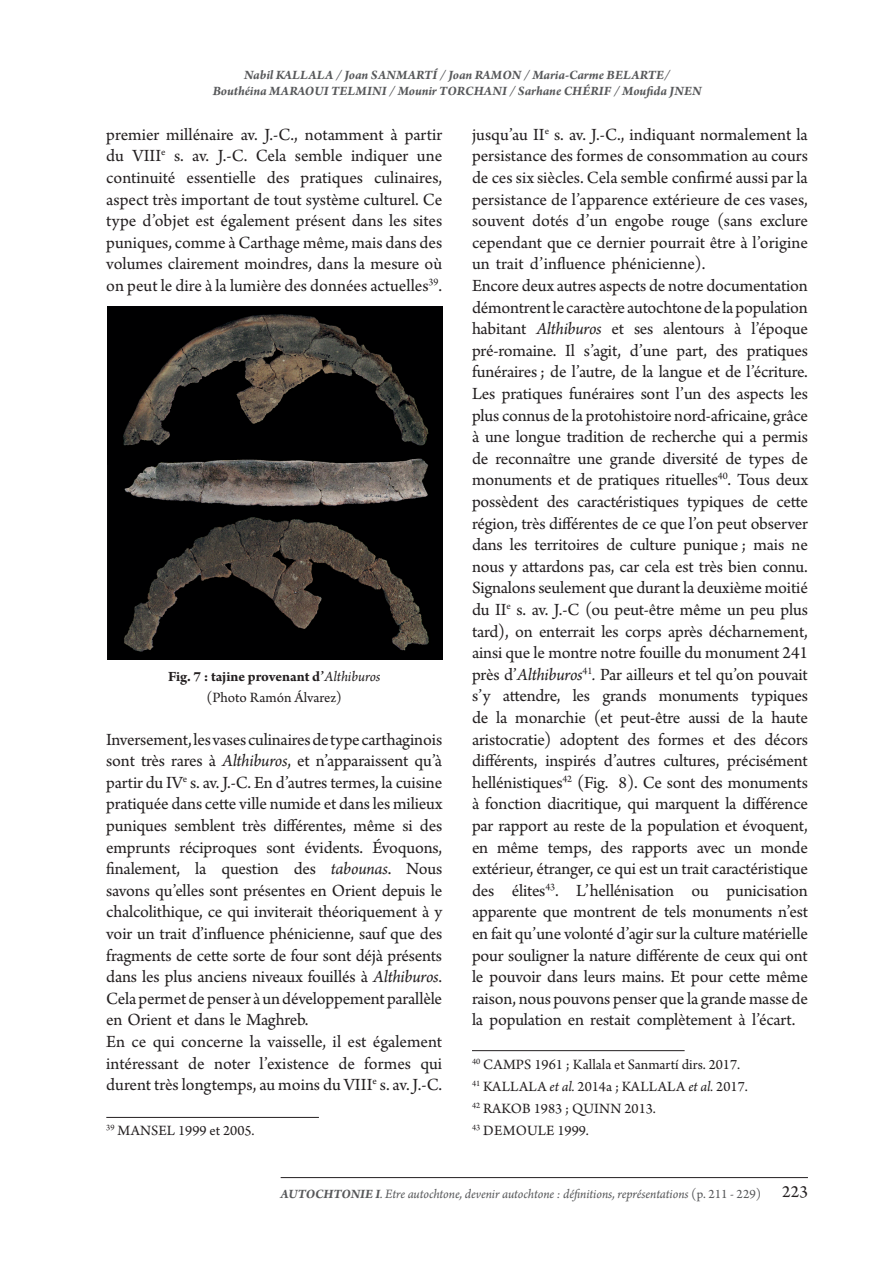
<style>
.page{position:relative;width:893px;height:1263px;background:#fff}
.page>*{position:absolute;margin:0;border:0;box-sizing:border-box;transform-origin:0 0}
.t1{font:18px/21.6px "Arno Pro";letter-spacing:-.01em;color:#231f20}
.t2{font:15px/22.2px "Arno Pro";color:#231f20}
.t3{font:700 15px/21px "Arno Pro";letter-spacing:-.005em;color:#231f20;text-align:center}
.t4{font:italic 700 13.5px/15.5px "Arno Pro";color:#57585a;text-align:center}
.t5{font:italic 13.5px "Arno Pro";letter-spacing:-.005em;color:#57585a}
.s1{font-weight:400;font-style:italic}
.s2{font-weight:400}
.s3{font-style:italic}
.s4{font-weight:700}
.s5{font-style:normal}
.s6{font-style:normal;font-size:18px;color:#231f20}
</style>
<div class="page">
<hr style="left:281px;top:1177px;width:527px;height:1px;background:#231f20">
<hr style="left:106px;top:1117px;width:213px;height:1px;background:#231f20">
<hr style="left:472px;top:1050px;width:213px;height:1px;background:#231f20">
<img style="left:107px;top:306px;width:336px;height:353px">
<p class="t4" style="left:213px;top:68px;width:490px">Nabil KALLALA / Joan SANMARTÍ / Joan RAMON / Maria-Carme BELARTE/<br>Bouthéina MARAOUI TELMINI / Mounir TORCHANI / Sarhane CHÉRIF / Moufida JNEN</p>
<p class="t1" style="left:106px;top:125px;width:337px;text-align:justify">premier millénaire av. J.-C., notamment à partir du VIII<sup>e</sup> s. av. J.-C. Cela semble indiquer une continuité essentielle des pratiques culinaires, aspect très important de tout système culturel. Ce type d’objet est également présent dans les sites puniques, comme à Carthage même, mais dans des volumes clairement moindres, dans la mesure où on peut le dire à la lumière des données actuelles<sup>39</sup>.</p>
<p class="t3" style="left:168px;top:666px;width:214px">Fig. 7 : tajine provenant d’<span class="s1">Althiburos </span><span class="s2">(Photo Ramón Álvarez)</span></p>
<p class="t1" style="left:106px;top:729px;width:337px">Inversement, les vases culinaires de type carthaginois sont très rares à <span class="s3">Althiburos</span>, et n’apparaissent qu’à partir du IV<sup>e</sup> s. av. J.-C. En d’autres termes, la cuisine pratiquée dans cette ville numide et dans les milieux puniques semblent très différentes, même si des emprunts réciproques sont évidents. Évoquons, finalement, la question des <span class="s3">tabounas</span>. Nous savons qu’elles sont présentes en Orient depuis le chalcolithique, ce qui inviterait théoriquement à y voir un trait d’influence phénicienne, sauf que des fragments de cette sorte de four sont déjà présents dans les plus anciens niveaux fouillés à <span class="s3">Althiburos</span>.<br>Cela permet de penser à un développement parallèle en Orient et dans le Maghreb.<br>En ce qui concerne la vaisselle, il est également intéressant de noter l’existence de formes qui durent très longtemps, au moins du VIII<sup>e</sup> s. av. J.-C.</p>
<p class="t2" style="left:106px;top:1120px;width:150px"><sup>39</sup> MANSEL 1999 et 2005.</p>
<p class="t1" style="left:472px;top:125px;width:337px">jusqu’au II<sup>e</sup> s. av. J.-C., indiquant normalement la persistance des formes de consommation au cours de ces six siècles. Cela semble confirmé aussi par la persistance de l’apparence extérieure de ces vases, souvent dotés d’un engobe rouge (sans exclure cependant que ce dernier pourrait être à l’origine un trait d’influence phénicienne).<br>Encore deux autres aspects de notre documentation démontrent le caractère autochtone de la population habitant <span class="s3">Althiburos</span> et ses alentours à l’époque pré-romaine. Il s’agit, d’une part, des pratiques funéraires ; de l’autre, de la langue et de l’écriture.<br>Les pratiques funéraires sont l’un des aspects les plus connus de la protohistoire nord-africaine, grâce à une longue tradition de recherche qui a permis de reconnaître une grande diversité de types de monuments et de pratiques rituelles<sup>40</sup>. Tous deux possèdent des caractéristiques typiques de cette région, très différentes de ce que l’on peut observer dans les territoires de culture punique ; mais ne nous y attardons pas, car cela est très bien connu.<br>Signalons seulement que durant la deuxième moitié du II<sup>e</sup> s. av. J.-C (ou peut-être même un peu plus tard), on enterrait les corps après décharnement, ainsi que le montre notre fouille du monument 241 près d’<span class="s3">Althiburos</span><sup>41</sup><span class="s3">.</span> Par ailleurs et tel qu’on pouvait s’y attendre, les grands monuments typiques de la monarchie (et peut-être aussi de la haute aristocratie) adoptent des formes et des décors différents, inspirés d’autres cultures, précisément hellénistiques<sup>42</sup> (Fig. 8). Ce sont des monuments à fonction diacritique, qui marquent la différence par rapport au reste de la population et évoquent, en même temps, des rapports avec un monde extérieur, étranger, ce qui est un trait caractéristique des élites<sup>43</sup>. L’hellénisation ou punicisation apparente que montrent de tels monuments n’est en fait qu’une volonté d’agir sur la culture matérielle pour souligner la nature différente de ceux qui ont le pouvoir dans leurs mains. Et pour cette même raison, nous pouvons penser que la grande masse de la population en restait complètement à l’écart.</p>
<p class="t2" style="left:472px;top:1054px;width:277px"><sup>40</sup> CAMPS 1961 ; Kallala et Sanmartí dirs. 2017.<br><sup>41</sup> KALLALA <span class="s3">et al.</span> 2014a ; KALLALA <span class="s3">et al.</span> 2017.<br><sup>42</sup> RAKOB 1983 ; QUINN 2013.<br><sup>43</sup> DEMOULE 1999.</p>
<p class="t5" style="left:281px;top:1186px;width:529px"><span class="s4">AUTOCHTONIE I</span>. Etre autochtone, devenir autochtone : définitions, représentations <span class="s5">(p. 211 - 229)</span> <span class="s6">223</span></p>
</div>
